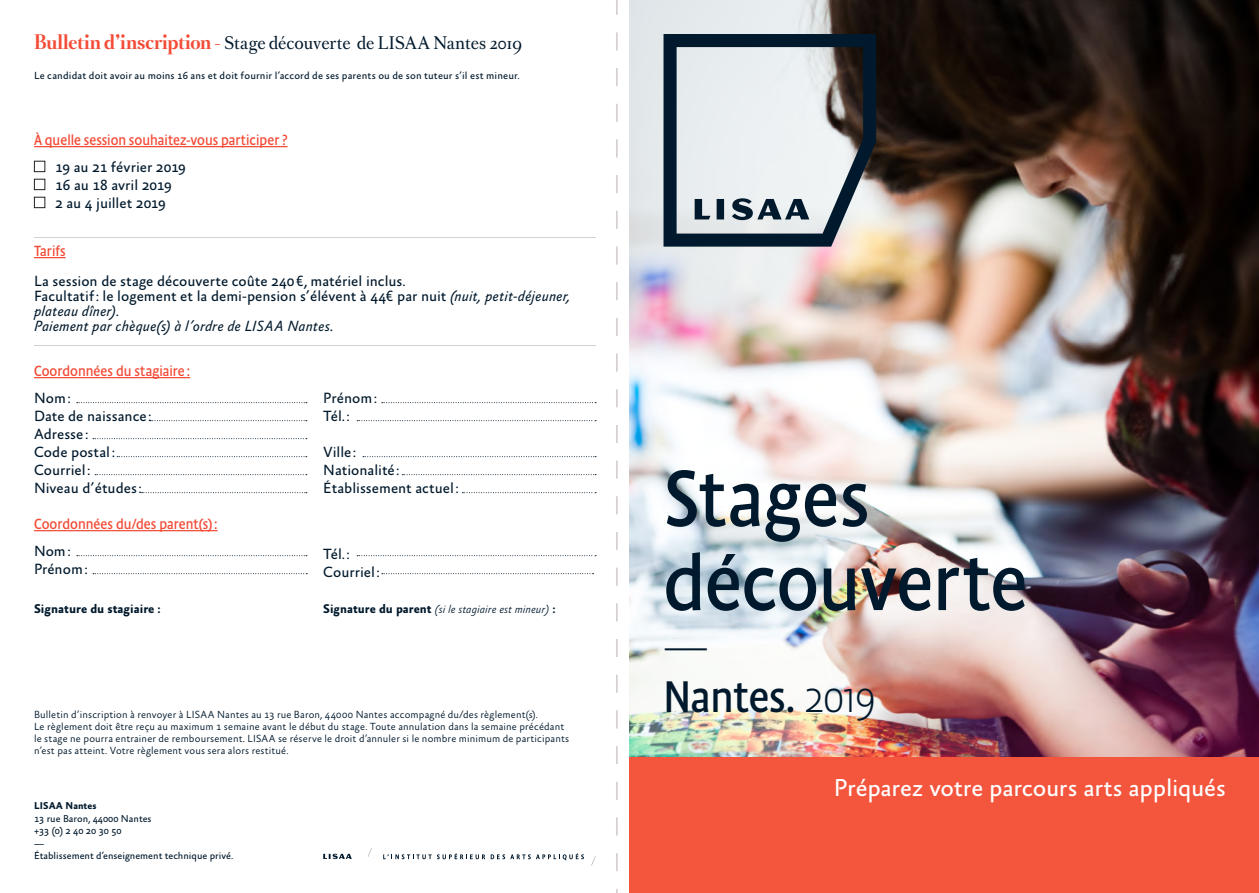
<style>
.page{position:relative;width:1259px;height:893px;background:#fff}
.page>*{position:absolute;margin:0;border:0;box-sizing:border-box;transform-origin:0 0}
.t1{font:81px/84px "Absara Sans Headline Pro";letter-spacing:-.005em;color:#00192c}
.t2{font:45px "Absara Sans Headline Pro";letter-spacing:-.005em;color:#00192c}
.t3{font:100 45px "Absara Sans Headline Pro";color:#00192c}
.t4{font:24.75px "Absara Sans Pro";letter-spacing:-.01em;color:#fff}
.t5{font:16.5px "Romain BP Text";color:#00192c;scale:.94 1}
.t6{font:15px/18px "Absara Sans Pro";color:#00192c}
.t7{font:15px "Absara Sans Headline Pro";color:#f34b36}
.t8{font:700 12.9px "Absara Sans Pro";color:#00192c}
.t9{font:italic 300 11.55px "Absara Sans Pro";color:#00192c}
.t10{font:300 10.5px/12px "Absara Sans Pro";letter-spacing:.015em;color:#00192c}
.t11{font:10.5px "Absara Sans Pro";letter-spacing:.015em;color:#00192c}
.t12{font:10.2px/12.3px "Absara Sans Pro";color:#00192c}
.t13{font:700 10.2px "Absara Sans Pro";color:#00192c}
.s1{font-family:"Romain BP Headline";font-weight:700;font-size:18px;color:#f34b36}
.s2{font-style:italic}
.s3{font-weight:700;font-style:normal;font-size:12.75px}
.s4{font-weight:100}
</style>
<div class="page">
<img style="left:629px;top:0;width:630px;height:757px">
<div style="left:629px;top:757px;width:630px;height:136px;background:#f4553d"></div>
<svg style="left:663px;top:34px;width:213px;height:213px;background:#a7aeb3"></svg>
<svg style="left:694px;top:198px;width:115px;height:22px;background:#7f8d96"></svg>
<svg style="left:616px;top:0;width:1px;height:893px"></svg>
<svg style="left:323px;top:854px;width:29px;height:5px"></svg>
<svg style="left:383px;top:853px;width:102px;height:6px"></svg>
<svg style="left:491px;top:853px;width:93px;height:7px"></svg>
<svg style="left:368px;top:848px;width:4px;height:9px"></svg>
<hr style="left:34px;top:146px;width:253px;height:1px;background:#f34b36">
<hr style="left:34px;top:257px;width:32px;height:1px;background:#f34b36">
<hr style="left:34px;top:530px;width:184px;height:1px;background:#f34b36">
<hr style="left:34px;top:345px;width:561px;height:1px;background:#d6d1cf">
<hr style="left:34px;top:237px;width:561px;height:1px;background:#d6d1cf">
<hr style="left:34px;top:377px;width:156px;height:1px;background:#f34b36">
<div style="left:34px;top:161px;width:11px;height:11px;border:1px solid #241f1f"></div>
<div style="left:34px;top:179px;width:11px;height:11px;border:1px solid #241f1f"></div>
<div style="left:34px;top:197px;width:11px;height:11px;border:1px solid #241f1f"></div>
<svg style="left:77px;top:402px;width:230px;height:1px"></svg>
<svg style="left:77px;top:555px;width:230px;height:1px"></svg>
<svg style="left:382px;top:402px;width:214px;height:1px"></svg>
<svg style="left:357px;top:420px;width:239px;height:1px"></svg>
<svg style="left:357px;top:555px;width:239px;height:1px"></svg>
<svg style="left:363px;top:456px;width:233px;height:1px"></svg>
<svg style="left:402px;top:474px;width:194px;height:1px"></svg>
<svg style="left:462px;top:492px;width:134px;height:1px"></svg>
<svg style="left:150px;top:420px;width:157px;height:1px"></svg>
<svg style="left:93px;top:438px;width:214px;height:1px"></svg>
<svg style="left:117px;top:456px;width:190px;height:1px"></svg>
<svg style="left:95px;top:474px;width:212px;height:1px"></svg>
<svg style="left:141px;top:492px;width:166px;height:1px"></svg>
<svg style="left:382px;top:573px;width:211px;height:1px"></svg>
<svg style="left:93px;top:573px;width:214px;height:1px"></svg>
<p class="t5" style="left:34px;top:28px;width:521px"><span class="s1">Bulletin d’inscription -</span> Stage découverte de LISAA Nantes 2019</p>
<p class="t11" style="left:34px;top:70px;width:487px">Le candidat doit avoir au moins 16 ans et doit fournir l’accord de ses parents ou de son tuteur s’il est mineur.</p>
<p class="t7" style="left:34px;top:131px;width:255px">À quelle session souhaitez-vous participer ?</p>
<p class="t6" style="left:55px;top:159px;width:132px">19 au 21 février 2019<br>16 au 18 avril 2019<br>2 au 4 juillet 2019</p>
<p class="t7" style="left:34px;top:242px;width:33px">Tarifs</p>
<p class="t6" style="left:34px;top:274px;width:538px;line-height:15px">La session de stage découverte coûte 240€, matériel inclus.<br>Facultatif: le logement et la demi-pension s’élévent à 44€ par nuit <span class="s2">(nuit, petit-déjeuner, plateau dîner)</span>.<br><span class="s2">Paiement par chèque(s) à l’ordre de LISAA Nantes.</span></p>
<p class="t7" style="left:34px;top:362px;width:158px">Coordonnées du stagiaire :</p>
<p class="t6" style="left:34px;top:390px;width:119px">Nom:<br>Date de naissance :<br>Adresse :<br>Code postal:<br>Courriel:<br>Niveau d’études:</p>
<p class="t6" style="left:323px;top:390px;width:55px">Prénom:<br>Tél. :</p>
<p class="t6" style="left:323px;top:444px;width:137px">Ville :<br>Nationalité :<br>Établissement actuel:</p>
<p class="t7" style="left:34px;top:515px;width:185px">Coordonnées du/des parent(s):</p>
<p class="t6" style="left:34px;top:543px;width:55px">Nom:<br>Prénom:</p>
<p class="t8" style="left:34px;top:602px;width:128px">Signature du stagiaire :</p>
<p class="t6" style="left:323px;top:546px;width:58px">Tél. :<br>Courriel:</p>
<p class="t9" style="left:323px;top:603px;width:234px"><span class="s3">Signature du parent</span> (si le stagiaire est mineur) <span class="s3">:</span></p>
<p class="t10" style="left:34px;top:709px;width:537px">Bulletin d’inscription à renvoyer à LISAA Nantes au 13 rue Baron, 44000 Nantes accompagné du/des règlement(s).<br>Le règlement doit être reçu au maximum 1 semaine avant le début du stage. Toute annulation dans la semaine précédant le stage ne pourra entrainer de remboursement. LISAA se réserve le droit d’annuler si le nombre minimum de participants n’est pas atteint. Votre règlement vous sera alors restitué.</p>
<p class="t13" style="left:34px;top:800px;width:64px">LISAA Nantes</p>
<p class="t12" style="left:34px;top:813px;width:201px">13 rue Baron, 44000 Nantes<br>+33 (0) 2 40 20 30 50<br>—<br>Établissement d’enseignement technique privé.</p>
<h1 class="t1" style="left:663px;top:456px;width:366px">Stages découverte</h1>
<h2 class="t3" style="left:663px;top:619px;width:46px">—</h2>
<h2 class="t2" style="left:663px;top:670px;width:213px">Nantes. <span class="s4">2019</span></h2>
<h3 class="t4" style="left:834px;top:774px;width:393px">Préparez votre parcours arts appliqués</h3>
</div>
